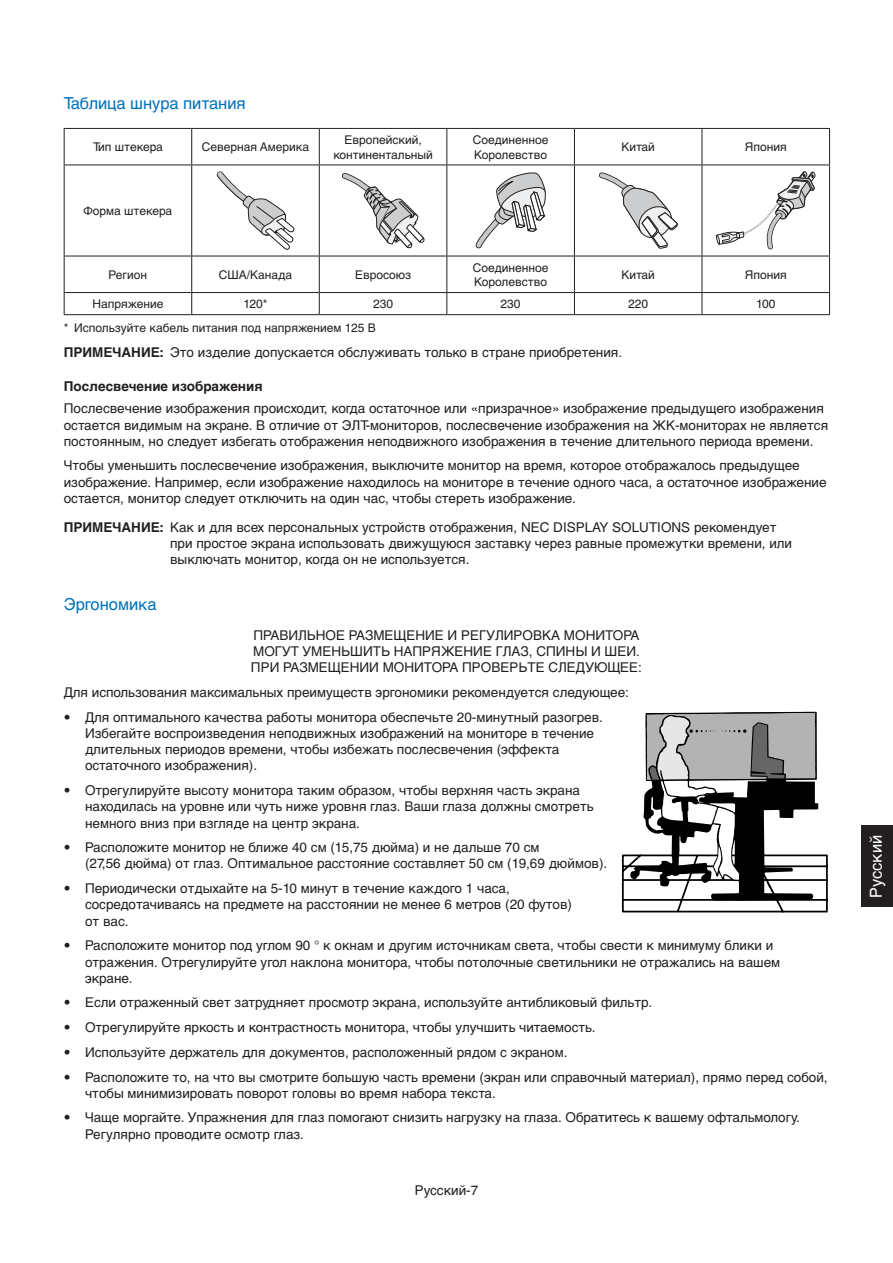
<style>
.page{position:relative;width:893px;height:1263px;background:#fff}
.page>*{position:absolute;margin:0;border:0;box-sizing:border-box;transform-origin:0 0}
.t1{font:16.5px "Helvetica Cyr Upright";color:#0072bc}
.t2{font:16.5px "Helvetica Cyr Upright";color:#fff}
.t3{font:13.5px/16.2px "Helvetica Cyr Upright";color:#231f20}
.t4{font:700 13.5px "Helvetica Cyr";color:#231f20}
.t5{font:12px/14.4px "Helvetica Cyr Upright";color:#231f20}
.s1{font-family:"Helvetica Cyr";font-weight:700}
</style>
<div class="page">
<div style="left:861px;top:826px;width:32px;height:81px;background:#231f20"></div>
<hr style="left:64px;top:128px;width:128px;height:1px;background:#231f20">
<hr style="left:64px;top:129px;width:1px;height:36px;background:#231f20">
<hr style="left:192px;top:128px;width:127px;height:1px;background:#231f20">
<hr style="left:191px;top:129px;width:1px;height:36px;background:#231f20">
<hr style="left:319px;top:128px;width:128px;height:1px;background:#231f20">
<hr style="left:319px;top:129px;width:1px;height:36px;background:#231f20">
<hr style="left:447px;top:128px;width:127px;height:1px;background:#231f20">
<hr style="left:446px;top:129px;width:1px;height:36px;background:#231f20">
<hr style="left:574px;top:128px;width:128px;height:1px;background:#231f20">
<hr style="left:574px;top:129px;width:1px;height:36px;background:#231f20">
<hr style="left:702px;top:128px;width:128px;height:1px;background:#231f20">
<hr style="left:702px;top:129px;width:1px;height:36px;background:#231f20">
<hr style="left:829px;top:129px;width:1px;height:36px;background:#231f20">
<hr style="left:64px;top:165px;width:128px;height:1px;background:#231f20">
<hr style="left:64px;top:165px;width:1px;height:91px;background:#231f20">
<hr style="left:192px;top:165px;width:127px;height:1px;background:#231f20">
<hr style="left:191px;top:165px;width:1px;height:91px;background:#231f20">
<hr style="left:319px;top:165px;width:128px;height:1px;background:#231f20">
<hr style="left:319px;top:165px;width:1px;height:91px;background:#231f20">
<hr style="left:447px;top:165px;width:127px;height:1px;background:#231f20">
<hr style="left:446px;top:165px;width:1px;height:91px;background:#231f20">
<hr style="left:574px;top:165px;width:128px;height:1px;background:#231f20">
<hr style="left:574px;top:165px;width:1px;height:91px;background:#231f20">
<hr style="left:702px;top:165px;width:128px;height:1px;background:#231f20">
<hr style="left:702px;top:165px;width:1px;height:91px;background:#231f20">
<hr style="left:829px;top:165px;width:1px;height:91px;background:#231f20">
<hr style="left:64px;top:256px;width:128px;height:1px;background:#231f20">
<hr style="left:64px;top:256px;width:1px;height:36px;background:#231f20">
<hr style="left:192px;top:256px;width:127px;height:1px;background:#231f20">
<hr style="left:191px;top:256px;width:1px;height:36px;background:#231f20">
<hr style="left:319px;top:256px;width:128px;height:1px;background:#231f20">
<hr style="left:319px;top:256px;width:1px;height:36px;background:#231f20">
<hr style="left:447px;top:256px;width:127px;height:1px;background:#231f20">
<hr style="left:446px;top:256px;width:1px;height:36px;background:#231f20">
<hr style="left:574px;top:256px;width:128px;height:1px;background:#231f20">
<hr style="left:574px;top:256px;width:1px;height:36px;background:#231f20">
<hr style="left:702px;top:256px;width:128px;height:1px;background:#231f20">
<hr style="left:702px;top:256px;width:1px;height:36px;background:#231f20">
<hr style="left:829px;top:256px;width:1px;height:36px;background:#231f20">
<hr style="left:64px;top:292px;width:128px;height:1px;background:#231f20">
<svg style="left:64px;top:293px;width:1px;height:21px"></svg>
<hr style="left:192px;top:292px;width:127px;height:1px;background:#231f20">
<svg style="left:191px;top:293px;width:1px;height:21px"></svg>
<hr style="left:319px;top:292px;width:128px;height:1px;background:#231f20">
<svg style="left:319px;top:293px;width:1px;height:21px"></svg>
<hr style="left:447px;top:292px;width:127px;height:1px;background:#231f20">
<svg style="left:446px;top:293px;width:1px;height:21px"></svg>
<hr style="left:574px;top:292px;width:128px;height:1px;background:#231f20">
<svg style="left:574px;top:293px;width:1px;height:21px"></svg>
<hr style="left:702px;top:292px;width:128px;height:1px;background:#231f20">
<svg style="left:702px;top:293px;width:1px;height:21px"></svg>
<svg style="left:829px;top:293px;width:1px;height:21px"></svg>
<hr style="left:64px;top:314px;width:128px;height:1px;background:#231f20">
<hr style="left:192px;top:314px;width:127px;height:1px;background:#231f20">
<hr style="left:319px;top:314px;width:128px;height:1px;background:#231f20">
<hr style="left:447px;top:314px;width:127px;height:1px;background:#231f20">
<hr style="left:574px;top:314px;width:128px;height:1px;background:#231f20">
<hr style="left:702px;top:314px;width:128px;height:1px;background:#231f20">
<svg style="left:217px;top:171px;width:77px;height:79px"></svg>
<svg style="left:342px;top:173px;width:82px;height:75px"></svg>
<svg style="left:476px;top:173px;width:70px;height:75px"></svg>
<svg style="left:599px;top:172px;width:78px;height:77px"></svg>
<svg style="left:716px;top:171px;width:99px;height:79px"></svg>
<svg style="left:622px;top:712px;width:206px;height:201px"></svg>
<p class="t1" style="left:64px;top:94px;width:184px">Таблица шнура питания</p>
<p class="t5" style="left:93px;top:140px;width:71px">Тип штекера</p>
<p class="t5" style="left:202px;top:140px;width:109px">Северная Америка</p>
<p class="t5" style="left:333px;top:133px;width:101px;text-align:center">Европейский, континентальный</p>
<p class="t5" style="left:473px;top:133px;width:77px">Соединенное<br>Королевство</p>
<p class="t5" style="left:621px;top:140px;width:35px">Китай</p>
<p class="t5" style="left:745px;top:140px;width:44px">Япония</p>
<p class="t5" style="left:84px;top:204px;width:90px">Форма штекера</p>
<p class="t5" style="left:109px;top:268px;width:40px">Регион</p>
<p class="t5" style="left:219px;top:268px;width:75px">США/Канада</p>
<p class="t5" style="left:355px;top:268px;width:58px">Евросоюз</p>
<p class="t5" style="left:473px;top:260px;width:77px">Соединенное<br>Королевство</p>
<p class="t5" style="left:621px;top:268px;width:35px">Китай</p>
<p class="t5" style="left:745px;top:268px;width:44px">Япония</p>
<p class="t5" style="left:92px;top:297px;width:72px">Напряжение</p>
<p class="t5" style="left:243px;top:297px;width:26px">120*</p>
<p class="t5" style="left:373px;top:297px;width:22px">230</p>
<p class="t5" style="left:501px;top:297px;width:22px">230</p>
<p class="t5" style="left:628px;top:297px;width:22px">220</p>
<p class="t5" style="left:756px;top:297px;width:21px">100</p>
<p class="t5" style="left:64px;top:321px;width:313px">* Используйте кабель питания под напряжением 125 В</p>
<p class="t4" style="left:64px;top:344px;width:10px">ПР</p>
<p class="t4" style="left:92px;top:344px;width:40px">ИМЕЧАНИ</p>
<p class="t3" style="left:160px;top:344px;width:464px"><span class="s1">Е:</span> Это изделие допускается обслуживать только в стране приобретения.</p>
<p class="t4" style="left:64px;top:378px;width:200px">Послесвечение изображения</p>
<p class="t3" style="left:64px;top:400px;width:766px">Послесвечение изображения происходит, когда остаточное или «призрачное» изображение предыдущего изображения остается видимым на экране. В отличие от ЭЛТ-мониторов, послесвечение изображения на ЖК-мониторах не является постоянным, но следует избегать отображения неподвижного изображения в течение длительного периода времени.</p>
<p class="t3" style="left:64px;top:458px;width:764px">Чтобы уменьшить послесвечение изображения, выключите монитор на время, которое отображалось предыдущее изображение. Например, если изображение находилось на мониторе в течение одного часа, а остаточное изображение остается, монитор следует отключить на один час, чтобы стереть изображение.</p>
<p class="t4" style="left:64px;top:519px;width:10px">ПР</p>
<p class="t4" style="left:92px;top:519px;width:40px">ИМЕЧАНИ</p>
<p class="t3" style="left:170px;top:519px;width:623px;text-indent:-10px"><span class="s1">Е:</span> Как и для всех персональных устройств отображения, NEC DISPLAY SOLUTIONS рекомендует при простое экрана использовать движущуюся заставку через равные промежутки времени, или выключать монитор, когда он не используется.</p>
<p class="t1" style="left:64px;top:595px;width:94px">Эргономика</p>
<p class="t3" style="left:251px;top:627px;width:393px">ПРАВИЛЬНОЕ РАЗМЕЩЕНИЕ И РЕГУЛИРОВКА МОНИТОРА<br>МОГУТ УМЕНЬШИТЬ НАПРЯЖЕНИЕ ГЛАЗ, СПИНЫ И ШЕИ.<br>ПРИ РАЗМЕЩЕНИИ МОНИТОРА ПРОВЕРЬТЕ СЛЕДУЮЩЕЕ:</p>
<p class="t3" style="left:64px;top:684px;width:567px">Для использования максимальных преимуществ эргономики рекомендуется следующее:</p>
<p class="t3" style="left:85px;top:709px;width:519px;text-indent:-21px">• Для оптимального качества работы монитора обеспечьте 20-минутный разогрев.<br>Избегайте воспроизведения неподвижных изображений на мониторе в течение длительных периодов времени, чтобы избежать послесвечения (эффекта остаточного изображения).</p>
<p class="t3" style="left:85px;top:782px;width:510px;text-indent:-21px">• Отрегулируйте высоту монитора таким образом, чтобы верхняя часть экрана находилась на уровне или чуть ниже уровня глаз. Ваши глаза должны смотреть немного вниз при взгляде на центр экрана.</p>
<p class="t3" style="left:85px;top:839px;width:524px;text-indent:-21px">• Расположите монитор не ближе 40 см (15,75 дюйма) и не дальше 70 см<br>(27,56 дюйма) от глаз. Оптимальное расстояние составляет 50 см (19,69 дюймов).</p>
<p class="t3" style="left:85px;top:880px;width:488px;text-indent:-21px">• Периодически отдыхайте на 5-10 минут в течение каждого 1 часа, сосредотачиваясь на предмете на расстоянии не менее 6 метров (20 футов) от вас.</p>
<p class="t3" style="left:85px;top:937px;width:697px;text-indent:-21px">• Расположите монитор под углом 90 ° к окнам и другим источникам света, чтобы свести к минимуму блики и отражения. Отрегулируйте угол наклона монитора, чтобы потолочные светильники не отражались на вашем экране.</p>
<p class="t3" style="left:64px;top:995px;width:590px">• Если отраженный свет затрудняет просмотр экрана, используйте антибликовый фильтр.</p>
<p class="t3" style="left:64px;top:1019px;width:533px">• Отрегулируйте яркость и контрастность монитора, чтобы улучшить читаемость.</p>
<p class="t3" style="left:64px;top:1044px;width:505px">• Используйте держатель для документов, расположенный рядом с экраном.</p>
<p class="t3" style="left:85px;top:1069px;width:744px;text-indent:-21px">• Расположите то, на что вы смотрите большую часть времени (экран или справочный материал), прямо перед собой, чтобы минимизировать поворот головы во время набора текста.</p>
<p class="t3" style="left:85px;top:1110px;width:716px;text-indent:-21px">• Чаще моргайте. Упражнения для глаз помогают снизить нагрузку на глаза. Обратитесь к вашему офтальмологу.<br>Регулярно проводите осмотр глаз.</p>
<p class="t3" style="left:415px;top:1182px;width:65px">Русский-7</p>
<p class="t2" style="left:867px;top:898px;width:64px;rotate:-90deg">Русский</p>
</div>
